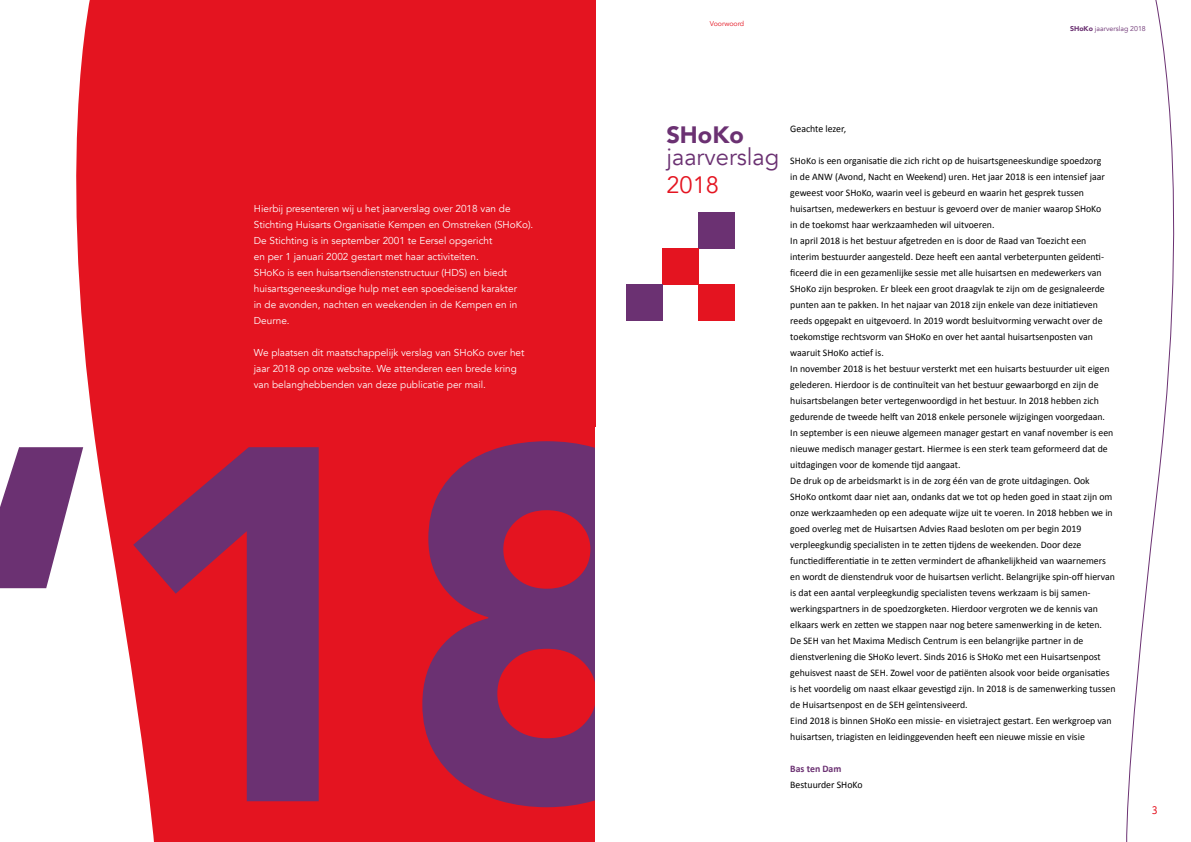
<style>
.page{position:relative;width:1191px;height:842px;background:#fff}
.page>*{position:absolute;margin:0;border:0;box-sizing:border-box;transform-origin:0 0}
.t1{font:900 500px "Avenir";color:#6b3172}
.t2{font:23.6px "Avenir";color:#6b3172}
.t3{font:900 23.6px "Avenir";color:#6b3172}
.t4{font:23.6px "Avenir";color:#e41420}
.t5{font:12px "Officina Sans";color:#e41420}
.t6{font:10px/16px "Calibri";color:#000}
.t7{font:10px/16px "Avenir";color:#fff}
.t8{font:700 10px "Calibri";color:#6b3172}
.t9{font:7px "Avenir";color:#6b3172}
.t10{font:7px "Avenir";color:#e41420}
.s1{font-weight:900}
</style>
<div class="page">
<svg style="left:1126px;top:0;width:49px;height:842px"></svg>
<div style="left:0;top:0;width:595px;height:842px;background:#e41420"></div>
<svg style="left:0;top:0;width:154px;height:842px;fill:#fff"></svg>
<div style="left:698px;top:212px;width:37px;height:36px;background:#6b3172"></div>
<div style="left:662px;top:248px;width:36px;height:36px;background:#e41420"></div>
<div style="left:698px;top:284px;width:37px;height:37px;background:#e41420"></div>
<div style="left:626px;top:284px;width:36px;height:37px;background:#6b3172"></div>
<p class="t10" style="left:710px;top:20px;width:36px">Voorwoord</p>
<p class="t9" style="left:1070px;top:25px;width:77px"><span class="s1">SHoKo</span> jaarverslag 2018</p>
<p class="t7" style="left:254px;top:201px;width:281px">Hierbij presenteren wij u het jaarverslag over 2018 van de Stichting Huisarts Organisatie Kempen en Omstreken (SHoKo).<br>De Stichting is in september 2001 te Eersel opgericht<br>en per 1 januari 2002 gestart met haar activiteiten.<br>SHoKo is een huisartsendienstenstructuur (HDS) en biedt huisartsgeneeskundige hulp met een spoedeisend karakter<br>in de avonden, nachten en weekenden in de Kempen en in Deurne.</p>
<p class="t7" style="left:254px;top:345px;width:272px">We plaatsen dit maatschappelijk verslag van SHoKo over het jaar 2018 op onze website. We attenderen een brede kring van belanghebbenden van deze publicatie per mail.</p>
<h2 class="t3" style="left:666px;top:114px;width:79px">SHoKo</h2>
<h2 class="t2" style="left:666px;top:143px;width:114px">jaarverslag</h2>
<h2 class="t4" style="left:666px;top:171px;width:54px">2018</h2>
<h1 class="t1" style="left:-45px;top:199px;width:742px">‘18</h1>
<p class="t6" style="left:790px;top:121px;width:57px">Geachte lezer,</p>
<p class="t6" style="left:790px;top:153px;width:327px">SHoKo is een organisatie die zich richt op de huisartsgeneeskundige spoedzorg<br>in de ANW (Avond, Nacht en Weekend) uren. Het jaar 2018 is een intensief jaar geweest voor SHoKo, waarin veel is gebeurd en waarin het gesprek tussen huisartsen, medewerkers en bestuur is gevoerd over de manier waarop SHoKo<br>in de toekomst haar werkzaamheden wil uitvoeren.<br>In april 2018 is het bestuur afgetreden en is door de Raad van Toezicht een interim bestuurder aangesteld. Deze heeft een aantal verbeterpunten geïdenti&shy;ficeerd die in een gezamenlijke sessie met alle huisartsen en medewerkers van SHoKo zijn besproken. Er bleek een groot draagvlak te zijn om de gesignaleerde punten aan te pakken. In het najaar van 2018 zijn enkele van deze initiatieven reeds opgepakt en uitgevoerd. In 2019 wordt besluitvorming verwacht over de toekomstige rechtsvorm van SHoKo en over het aantal huisartsenposten van waaruit SHoKo actief is.<br>In november 2018 is het bestuur versterkt met een huisarts bestuurder uit eigen gelederen. Hierdoor is de continuïteit van het bestuur gewaarborgd en zijn de huisartsbelangen beter vertegenwoordigd in het bestuur. In 2018 hebben zich gedurende de tweede helft van 2018 enkele personele wijzigingen voorgedaan.<br>In september is een nieuwe algemeen manager gestart en vanaf november is een nieuwe medisch manager gestart. Hiermee is een sterk team geformeerd dat de uitdagingen voor de komende tijd aangaat.<br>De druk op de arbeidsmarkt is in de zorg één van de grote uitdagingen. Ook SHoKo ontkomt daar niet aan, ondanks dat we tot op heden goed in staat zijn om onze werkzaamheden op een adequate wijze uit te voeren. In 2018 hebben we in goed overleg met de Huisartsen Advies Raad besloten om per begin 2019 verpleegkundig specialisten in te zetten tijdens de weekenden. Door deze functiedifferentiatie in te zetten vermindert de afhankelijkheid van waarnemers en wordt de dienstendruk voor de huisartsen verlicht. Belangrijke spin-off hiervan is dat een aantal verpleegkundig specialisten tevens werkzaam is bij samen&shy;werkingspartners in de spoedzorgketen. Hierdoor vergroten we de kennis van elkaars werk en zetten we stappen naar nog betere samenwerking in de keten.<br>De SEH van het Maxima Medisch Centrum is een belangrijke partner in de dienstverlening die SHoKo levert. Sinds 2016 is SHoKo met een Huisartsenpost gehuisvest naast de SEH. Zowel voor de patiënten alsook voor beide organisaties is het voordelig om naast elkaar gevestigd zijn. In 2018 is de samenwerking tussen de Huisartsenpost en de SEH geïntensiveerd.<br>Eind 2018 is binnen SHoKo een missie- en visietraject gestart. Een werkgroep van huisartsen, triagisten en leidinggevenden heeft een nieuwe missie en visie</p>
<p class="t8" style="left:790px;top:762px;width:53px">Bas ten Dam</p>
<p class="t6" style="left:790px;top:777px;width:74px">Bestuurder SHoKo</p>
<p class="t5" style="left:1151px;top:802px;width:7px">3</p>
</div>
